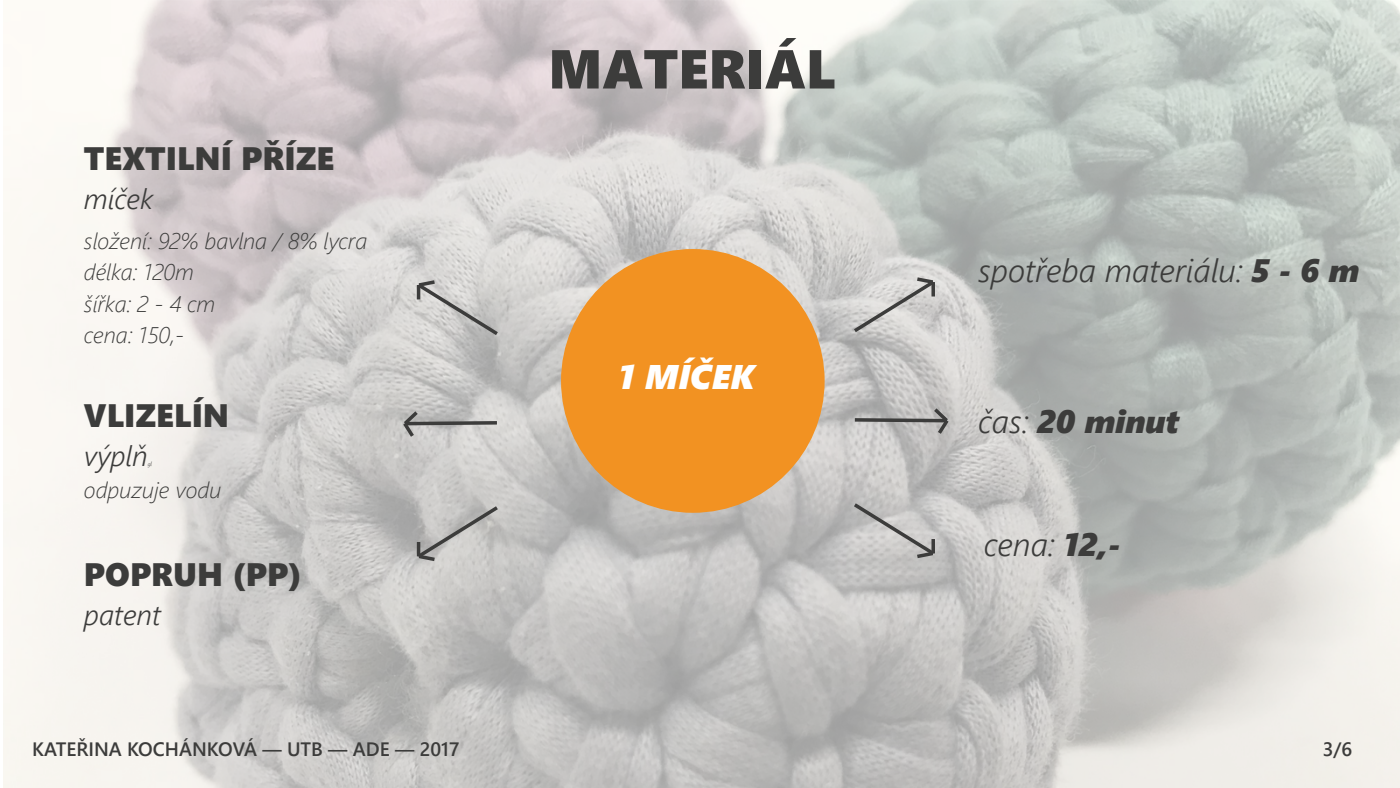
<style>
.page{position:relative;width:1400px;height:788px;background:#fff}
.page>*{position:absolute;margin:0;border:0;box-sizing:border-box;transform-origin:0 0}
.t1{font:54.69px "Segoe UI Black";color:#3c3c3b}
.t2{font:italic 34.12px "Segoe UI Black";color:#fff}
.t3{font:32.38px "Segoe UI Black";color:#3c3c3b}
.t4{font:italic 300 32.38px "Segoe UI";color:#3c3c3b}
.t5{font:italic 32.38px "Segoe UI Black";color:#3c3c3b}
.t6{font:italic 300 28.44px "Segoe UI";color:#3c3c3b}
.t7{font:italic 300 22.57px/31.3px "Segoe UI";color:#3c3c3b}
.t8{font:600 19.34px "Segoe UI";color:#3c3c3b}
.t9{font:italic 300 5.25px "Segoe UI";color:#3c3c3b}
.s1{font-size:6.12px}
.s2{font-family:"Segoe UI Black";font-weight:400}
.s3{font-family:"Segoe UI";font-weight:300}
</style>
<div class="page">
<img style="left:4px;top:1px;width:1396px;height:787px">
<div style="left:561px;top:249px;width:264px;height:263px;background:#f29222;border-radius:50%"></div>
<svg style="left:850px;top:275px;width:88px;height:60px;background:#c9c8c6"></svg>
<svg style="left:851px;top:404px;width:101px;height:33px;background:#afaead"></svg>
<svg style="left:850px;top:500px;width:88px;height:60px;background:#bdbcbb"></svg>
<svg style="left:414px;top:278px;width:88px;height:60px;background:#c3c2c0"></svg>
<svg style="left:400px;top:407px;width:100px;height:33px;background:#b8b7b6"></svg>
<svg style="left:414px;top:503px;width:88px;height:60px;background:#bab9b7"></svg>
<h3 class="t3" style="left:84px;top:135px;width:252px">TEXTILNÍ PŘÍZE</h3>
<p class="t6" style="left:84px;top:176px;width:71px">míček</p>
<p class="t7" style="left:84px;top:223px;width:285px">složení: 92% bavlna / 8% lycra délka: 120m<br>šířka: 2 - 4 cm<br>cena: 150,-</p>
<h3 class="t3" style="left:84px;top:392px;width:147px">VLIZELÍN</h3>
<p class="t6" style="left:84px;top:433px;width:65px">výplň</p>
<p class="t9" style="left:148px;top:460px;width:6px">g<span class="s1">l</span></p>
<p class="t7" style="left:84px;top:472px;width:139px">odpuzuje vodu</p>
<h3 class="t3" style="left:84px;top:550px;width:219px">POPRUH (PP)</h3>
<p class="t6" style="left:84px;top:592px;width:79px">patent</p>
<p class="t8" style="left:32px;top:733px;width:429px">KATEŘINA KOCHÁNKOVÁ — UTB — ADE — 2017</p>
<h1 class="t1" style="left:548px;top:29px;width:289px">MATERIÁL</h1>
<h2 class="t2" style="left:619px;top:351px;width:137px">1 MÍČEK</h2>
<h3 class="t4" style="left:978px;top:244px;width:383px">spotřeba materiálu: <span class="s2">5 - 6 m</span></h3>
<h3 class="t5" style="left:978px;top:396px;width:202px"><span class="s3">čas:</span> 20 minut</h3>
<h3 class="t4" style="left:984px;top:519px;width:139px">cena: <span class="s2">12,-</span></h3>
<p class="t8" style="left:1323px;top:733px;width:31px">3/6</p>
</div>
